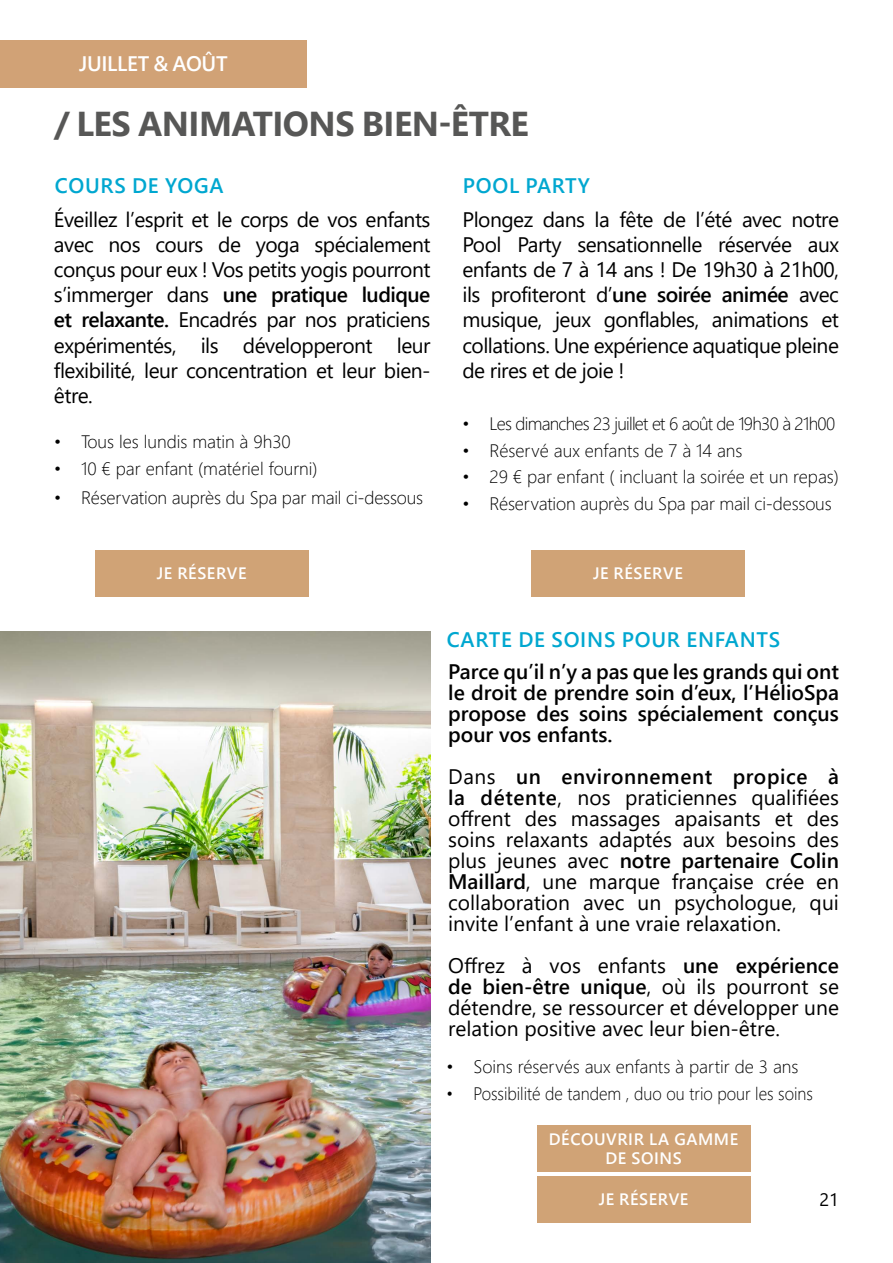
<style>
.page{position:relative;width:893px;height:1263px;background:#fff}
.page>*{position:absolute;margin:0;border:0;box-sizing:border-box;transform-origin:0 0}
.t1{font:700 34.5px "Segoe UI";letter-spacing:-.015em;color:#575756}
.t2{font:21px/25.2px "Segoe UI";letter-spacing:-.015em;color:#000;text-align:justify}
.t3{font:600 21px/21px "Segoe UI";color:#000;text-align:justify}
.t4{font:600 21px "Segoe UI";letter-spacing:.035em;color:#00a7d0}
.t5{font:600 21px "Segoe UI";letter-spacing:-.015em;color:#fff}
.t6{font:300 18px "Segoe UI";color:#000}
.t7{font:300 18px "Segoe UI";letter-spacing:-.04em;color:#000}
.t8{font:300 18px "Segoe UI";color:#000;scale:.93 1}
.t9{font:18px "Segoe UI";color:#000}
.t10{font:600 16.5px/19.8px "Segoe UI";letter-spacing:.035em;color:#fff;text-align:center}
.s1{font-weight:600}
</style>
<div class="page">
<img style="left:0;top:631px;width:431px;height:632px">
<div style="left:537px;top:1176px;width:213px;height:47px;background:#d0a376"></div>
<div style="left:95px;top:550px;width:213px;height:47px;background:#d0a376"></div>
<div style="left:531px;top:550px;width:214px;height:47px;background:#d0a376"></div>
<div style="left:537px;top:1125px;width:213px;height:47px;background:#d0a376"></div>
<div style="left:0;top:40px;width:307px;height:47px;background:#d1a276"></div>
<p class="t5" style="left:79px;top:44px;width:150px">JUILLET &amp; AOÛT</p>
<h1 class="t1" style="left:55px;top:91px;width:476px">/ LES ANIMATIONS BIEN-ÊTRE</h1>
<p class="t4" style="left:55px;top:166px;width:170px">COURS DE YOGA</p>
<p class="t2" style="left:54px;top:205px;width:378px">Éveillez l’esprit et le corps de vos enfants avec nos cours de yoga spécialement conçus pour eux ! Vos petits yogis pourront s’immerger dans <span class="s1">une pratique ludique et relaxante.</span> Encadrés par nos praticiens expérimentés, ils développeront leur flexibilité, leur concentration et leur bien&shy;être.</p>
<p class="t6" style="left:54px;top:425px;width:238px">• Tous les lundis matin à 9h30</p>
<p class="t6" style="left:54px;top:451px;width:265px">• 10 € par enfant (matériel fourni)</p>
<p class="t6" style="left:54px;top:481px;width:371px">• Réservation auprès du Spa par mail ci-dessous</p>
<p class="t4" style="left:463px;top:166px;width:129px">POOL PARTY</p>
<p class="t2" style="left:462px;top:205px;width:378px">Plongez dans la fête de l’été avec notre Pool Party sensationnelle réservée aux enfants de 7 à 14 ans ! De 19h30 à 21h00, ils profiteront d’<span class="s1">une soirée animée</span> avec musique, jeux gonflables, animations et collations. Une expérience aquatique pleine de rires et de joie !</p>
<p class="t7" style="left:462px;top:406px;width:374px">• Les dimanches 23 juillet et 6 août de 19h30 à 21h00</p>
<p class="t6" style="left:462px;top:433px;width:282px">• Réservé aux enfants de 7 à 14 ans</p>
<p class="t6" style="left:462px;top:460px;width:378px">• 29 € par enfant ( incluant la soirée et un repas)</p>
<p class="t6" style="left:462px;top:487px;width:371px">• Réservation auprès du Spa par mail ci-dessous</p>
<p class="t10" style="left:157px;top:562px;width:91px">JE RÉSERVE</p>
<p class="t10" style="left:593px;top:562px;width:91px">JE RÉSERVE</p>
<p class="t4" style="left:447px;top:620px;width:335px">CARTE DE SOINS POUR ENFANTS</p>
<p class="t3" style="left:448px;top:659px;width:392px">Parce qu’il n’y a pas que les grands qui ont le droit de prendre soin d’eux, l’HélioSpa propose des soins spécialement conçus pour vos enfants.</p>
<p class="t2" style="left:448px;top:764px;width:392px;line-height:21px">Dans <span class="s1">un environnement propice à la détente</span>, nos praticiennes qualifiées offrent des massages apaisants et des soins relaxants adaptés aux besoins des plus jeunes avec <span class="s1">notre partenaire Colin Maillard</span>, une marque française crée en collaboration avec un psychologue, qui invite l’enfant à une vraie relaxation.</p>
<p class="t2" style="left:448px;top:953px;width:392px;line-height:21px">Offrez à vos enfants <span class="s1">une expérience de bien-être unique</span>, où ils pourront se détendre, se ressourcer et développer une relation positive avec leur bien-être.</p>
<p class="t6" style="left:446px;top:1049px;width:353px">• Soins réservés aux enfants à partir de 3 ans</p>
<p class="t8" style="left:446px;top:1076px;width:396px">• Possibilité de tandem , duo ou trio pour les soins</p>
<p class="t10" style="left:549px;top:1127px;width:191px">DÉCOUVRIR LA GAMME<br>DE SOINS</p>
<p class="t10" style="left:599px;top:1188px;width:91px">JE RÉSERVE</p>
<p class="t9" style="left:820px;top:1183px;width:21px">21</p>
</div>
